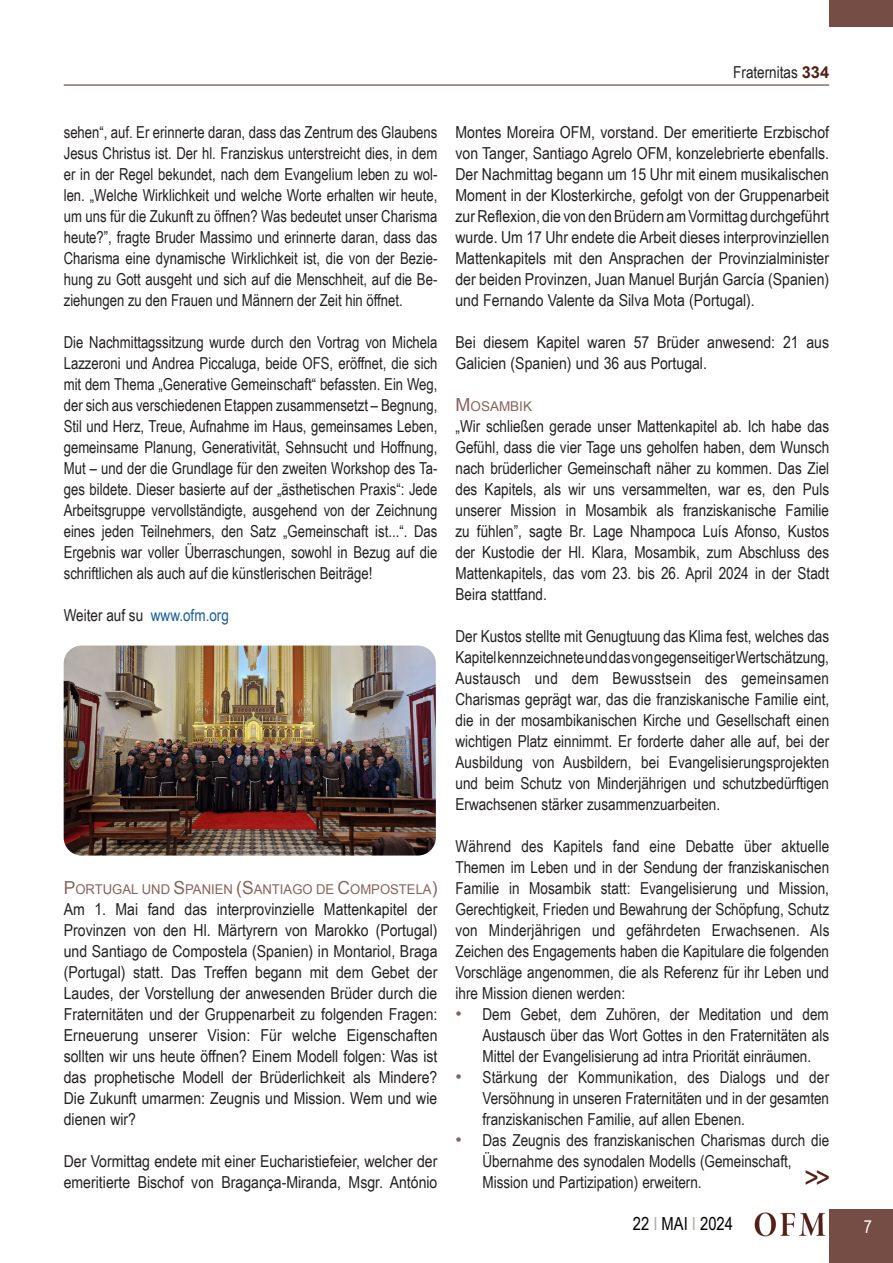
<style>
.page{position:relative;width:893px;height:1263px;background:#fff}
.page>*{position:absolute;margin:0;border:0;box-sizing:border-box;transform-origin:0 0}
.Testo_sinEspacio{font:30px "Arial Narrow";color:#542015}
.t1{font:18px "Arial Narrow";color:#000}
.t2{font:18px "Arial Narrow";color:#fff}
.Testo_normal{font:16.5px/21px "Arial Narrow";color:#231f20;text-align:justify}
.Titolo_piccolo{font:16.5px/21px "Arial Narrow";color:#231f20;text-align:justify}
.Titolo_piccolo-2{font:16.5px/21px "Arial Narrow";color:#231f20;scale:1.04 1}
.Titolo_piccolo-3{font:13.5px "Arial";color:#87635b}
.s1{font-family:"Arial";font-weight:700;color:#542015}
.s2{color:#175d9e}
.s3{font-size:18px}
.s4{font-family:"Arial";font-size:18px;color:#87635b}
.s5{color:#bba6a1}
</style>
<div class="page">
<div style="left:829px;top:1209px;width:64px;height:54px;background:#764d44"></div>
<hr style="left:64px;top:85px;width:765px;height:1px;background:#542015">
<div style="left:829px;top:0;width:64px;height:27px;background:#764d44"></div>
<img style="left:755px;top:1212px;width:71px;height:24px">
<img style="left:64px;top:645px;width:372px;height:210px">
<p class="Testo_normal" style="left:733px;top:61px;width:97px">Fraternitas <span class="s1">334</span></p>
<p class="Testo_normal" style="left:64px;top:121px;width:375px">sehen“, auf. Er erinnerte daran, dass das Zentrum des Glaubens Jesus Christus ist. Der hl. Franziskus unterstreicht dies, in dem er in der Regel bekundet, nach dem Evangelium leben zu wol&shy;len. „Welche Wirklichkeit und welche Worte erhalten wir heute, um uns für die Zukunft zu öffnen? Was bedeutet unser Charisma heute?”, fragte Bruder Massimo und erinnerte daran, dass das Charisma eine dynamische Wirklichkeit ist, die von der Bezie&shy;hung zu Gott ausgeht und sich auf die Menschheit, auf die Be&shy;ziehungen zu den Frauen und Männern der Zeit hin öffnet.</p>
<p class="Testo_normal" style="left:64px;top:331px;width:375px">Die Nachmittagssitzung wurde durch den Vortrag von Michela Lazzeroni und Andrea Piccaluga, beide OFS, eröffnet, die sich mit dem Thema „Generative Gemeinschaft“ befassten. Ein Weg, der sich aus verschiedenen Etappen zusammensetzt – Begnung, Stil und Herz, Treue, Aufnahme im Haus, gemeinsames Leben, gemeinsame Planung, Generativität, Sehnsucht und Hoffnung, Mut – und der die Grundlage für den zweiten Workshop des Ta&shy;ges bildete. Dieser basierte auf der „ästhetischen Praxis“: Jede Arbeitsgruppe vervollständigte, ausgehend von der Zeichnung eines jeden Teilnehmers, den Satz „Gemeinschaft ist...“. Das Ergebnis war voller Überraschungen, sowohl in Bezug auf die schriftlichen als auch auf die künstlerischen Beiträge!</p>
<p class="Testo_normal" style="left:64px;top:604px;width:167px">Weiter auf su <span class="s2">www.ofm.org</span></p>
<p class="Titolo_piccolo-3" style="left:64px;top:880px;width:375px"><span class="s3">P</span>ORTUGAL UND <span class="s3">S</span>PANIEN <span class="s3">(S</span>ANTIAGO DE <span class="s3">C</span>OMPOSTELA<span class="s3">)</span></p>
<p class="Titolo_piccolo-2" style="left:64px;top:898px;width:361px;text-align:justify">Am 1. Mai fand das interprovinzielle Mattenkapitel der Provinzen von den Hl. Märtyrern von Marokko (Portugal) und Santiago de Compostela (Spanien) in Montariol, Braga (Portugal) statt. Das Treffen begann mit dem Gebet der Laudes, der Vorstellung der anwesenden Brüder durch die Fraternitäten und der Gruppenarbeit zu folgenden Fragen:<br>Erneuerung unserer Vision: Für welche Eigenschaften sollten wir uns heute öffnen? Einem Modell folgen: Was ist das prophetische Modell der Brüderlichkeit als Mindere?<br>Die Zukunft umarmen: Zeugnis und Mission. Wem und wie dienen wir?</p>
<p class="Titolo_piccolo-2" style="left:64px;top:1150px;width:361px">Der Vormittag endete mit einer Eucharistiefeier, welcher der emeritierte Bischof von Bragança-Miranda, Msgr. António</p>
<p class="Titolo_piccolo-2" style="left:455px;top:121px;width:361px">Montes Moreira OFM, vorstand. Der emeritierte Erzbischof von Tanger, Santiago Agrelo OFM, konzelebrierte ebenfalls.</p>
<p class="Titolo_piccolo-2" style="left:455px;top:163px;width:361px;text-align:justify">Der Nachmittag begann um 15 Uhr mit einem musikalischen Moment in der Klosterkirche, gefolgt von der Gruppenarbeit zur Reflexion, die von den Brüdern am Vormittag durchgeführt wurde. Um 17 Uhr endete die Arbeit dieses interprovinziellen Mattenkapitels mit den Ansprachen der Provinzialminister der beiden Provinzen, Juan Manuel Burján García (Spanien) und Fernando Valente da Silva Mota (Portugal).</p>
<p class="Titolo_piccolo-2" style="left:455px;top:331px;width:361px">Bei diesem Kapitel waren 57 Brüder anwesend: 21 aus<br>Galicien (Spanien) und 36 aus Portugal.</p>
<p class="Titolo_piccolo-3" style="left:455px;top:397px;width:78px"><span class="s3">M</span>OSAMBIK</p>
<p class="Titolo_piccolo" style="left:455px;top:415px;width:375px">„Wir schließen gerade unser Mattenkapitel ab. Ich habe das Gefühl, dass die vier Tage uns geholfen haben, dem Wunsch nach brüderlicher Gemeinschaft näher zu kommen. Das Ziel des Kapitels, als wir uns versammelten, war es, den Puls unserer Mission in Mosambik als franziskanische Familie zu fühlen”, sagte Br. Lage Nhampoca Luís Afonso, Kustos der Kustodie der Hl. Klara, Mosambik, zum Abschluss des Mattenkapitels, das vom 23. bis 26. April 2024 in der Stadt Beira stattfand.</p>
<p class="Titolo_piccolo" style="left:455px;top:625px;width:375px">Der Kustos stellte mit Genugtuung das Klima fest, welches das Kapitel kennzeichnete und das von gegenseitiger Wertschätzung, Austausch und dem Bewusstsein des gemeinsamen Charismas geprägt war, das die franziskanische Familie eint, die in der mosambikanischen Kirche und Gesellschaft einen wichtigen Platz einnimmt. Er forderte daher alle auf, bei der Ausbildung von Ausbildern, bei Evangelisierungsprojekten und beim Schutz von Minderjährigen und schutzbedürftigen Erwachsenen stärker zusammenzuarbeiten.</p>
<p class="Titolo_piccolo" style="left:455px;top:835px;width:375px">Während des Kapitels fand eine Debatte über aktuelle Themen im Leben und in der Sendung der franziskanischen Familie in Mosambik statt: Evangelisierung und Mission, Gerechtigkeit, Frieden und Bewahrung der Schöpfung, Schutz von Minderjährigen und gefährdeten Erwachsenen. Als Zeichen des Engagements haben die Kapitulare die folgenden Vorschläge angenommen, die als Referenz für ihr Leben und ihre Mission dienen werden:</p>
<p class="Testo_normal" style="left:482px;top:1003px;width:348px;text-indent:-27px"><span class="s4">•</span> Dem Gebet, dem Zuhören, der Meditation und dem Austausch über das Wort Gottes in den Fraternitäten als Mittel der Evangelisierung ad intra Priorität einräumen.</p>
<p class="Testo_normal" style="left:482px;top:1066px;width:348px;text-indent:-27px"><span class="s4">•</span> Stärkung der Kommunikation, des Dialogs und der Versöhnung in unseren Fraternitäten und in der gesamten franziskanischen Familie, auf allen Ebenen.</p>
<p class="Testo_normal" style="left:482px;top:1129px;width:348px;text-align:left;text-indent:-27px"><span class="s4">•</span> Das Zeugnis des franziskanischen Charismas durch die<br>Übernahme des synodalen Modells (Gemeinschaft,<br>Mission und Partizipation) erweitern.</p>
<p class="Testo_sinEspacio" style="left:804px;top:1155px;width:27px">&gt;&gt;</p>
<p class="t1" style="left:633px;top:1210px;width:102px">22 <span class="s5">I</span> MAI <span class="s5">I</span> 2024</p>
<p class="t2" style="left:864px;top:1213px;width:10px">7</p>
</div>
